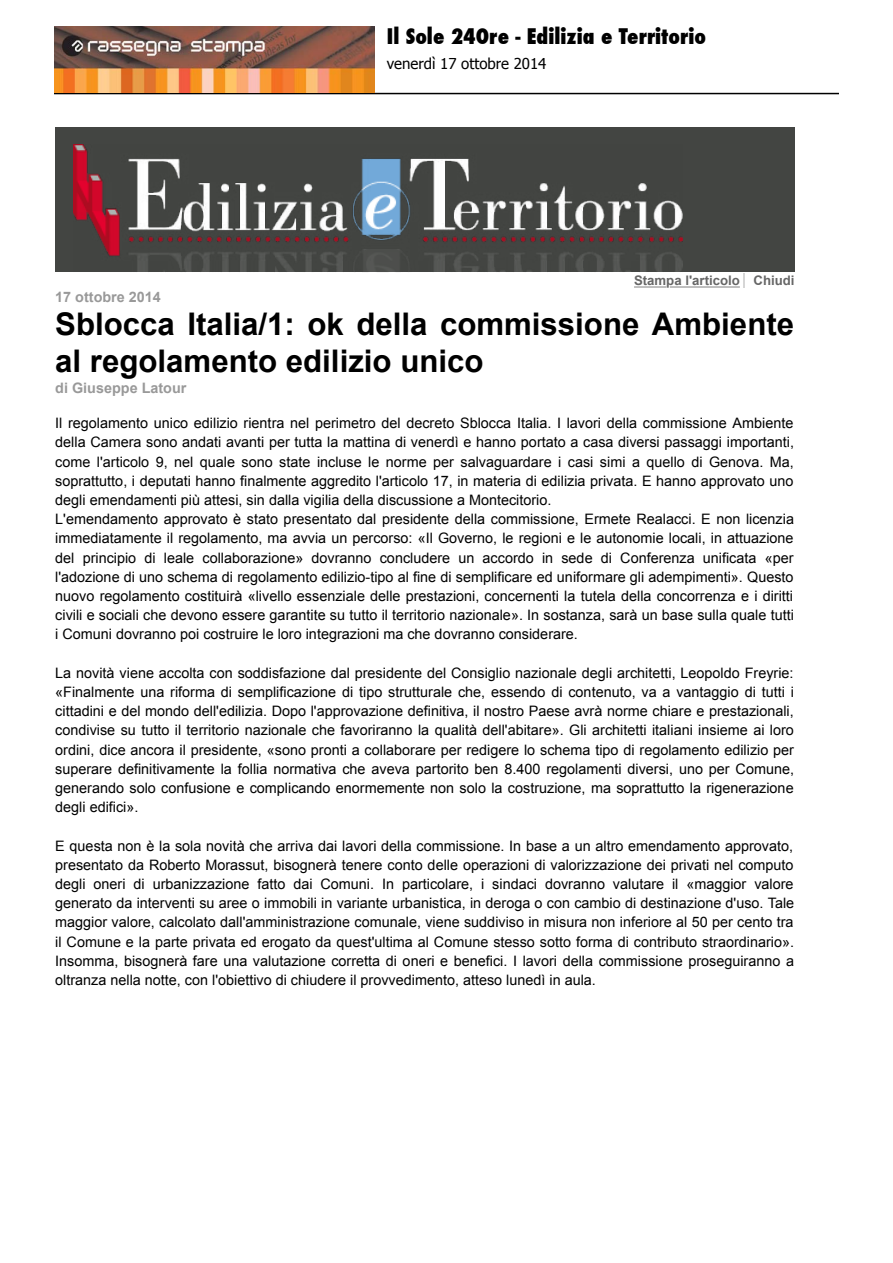
<style>
.page{position:relative;width:893px;height:1263px;background:#fff}
.page>*{position:absolute;margin:0;border:0;box-sizing:border-box;transform-origin:0 0}
.t1{font:700 31.2px/37.2px "Arial";color:#000}
.t2{font:800 condensed 21px "Futura";color:#000}
.t3{font:15px "Tahoma";color:#000}
.t4{font:14.4px/19.2px "Arial";color:#000;text-align:justify}
.t5{font:700 14.4px "Arial";color:#999}
.t6{font:700 13.2px "Arial";color:#666}
</style>
<div class="page">
<hr style="left:54px;top:93px;width:785px;height:1px;background:#000">
<img style="left:54px;top:26px;width:320px;height:67px">
<div style="left:55px;top:128px;width:739px;height:144px;background:#434542"></div>
<img style="left:73px;top:145px;width:610px;height:127px">
<hr style="left:670px;top:287px;width:70px;height:1px;background:#666">
<hr style="left:634px;top:287px;width:32px;height:1px;background:#666">
<svg style="left:743px;top:273px;width:1px;height:15px"></svg>
<h2 class="t2" style="left:387px;top:22px;width:320px">Il Sole 24Ore - Edilizia e Territorio</h2>
<p class="t3" style="left:387px;top:54px;width:161px">venerdì 17 ottobre 2014</p>
<p class="t6" style="left:634px;top:272px;width:162px">Stampa l'articolo Chiudi</p>
<p class="t5" style="left:55px;top:288px;width:107px">17 ottobre 2014</p>
<h1 class="t1" style="left:55px;top:306px;width:740px">Sblocca Italia/1: ok della commissione Ambiente al regolamento edilizio unico</h1>
<p class="t5" style="left:55px;top:379px;width:133px">di Giuseppe Latour</p>
<p class="t4" style="left:55px;top:414px;width:740px;text-align:left">Il regolamento unico edilizio rientra nel perimetro del decreto Sblocca Italia. I lavori della commissione Ambiente della Camera sono andati avanti per tutta la mattina di venerdì e hanno portato a casa diversi passaggi importanti, come l'articolo 9, nel quale sono state incluse le norme per salvaguardare i casi simi a quello di Genova. Ma, soprattutto, i deputati hanno finalmente aggredito l'articolo 17, in materia di edilizia privata. E hanno approvato uno degli emendamenti più attesi, sin dalla vigilia della discussione a Montecitorio.<br>L'emendamento approvato è stato presentato dal presidente della commissione, Ermete Realacci. E non licenzia immediatamente il regolamento, ma avvia un percorso: «Il Governo, le regioni e le autonomie locali, in attuazione del principio di leale collaborazione» dovranno concludere un accordo in sede di Conferenza unificata «per l'adozione di uno schema di regolamento edilizio-tipo al fine di semplificare ed uniformare gli adempimenti». Questo nuovo regolamento costituirà «livello essenziale delle prestazioni, concernenti la tutela della concorrenza e i diritti civili e sociali che devono essere garantite su tutto il territorio nazionale». In sostanza, sarà un base sulla quale tutti i Comuni dovranno poi costruire le loro integrazioni ma che dovranno considerare.</p>
<p class="t4" style="left:55px;top:663px;width:740px">La novità viene accolta con soddisfazione dal presidente del Consiglio nazionale degli architetti, Leopoldo Freyrie: «Finalmente una riforma di semplificazione di tipo strutturale che, essendo di contenuto, va a vantaggio di tutti i cittadini e del mondo dell'edilizia. Dopo l'approvazione definitiva, il nostro Paese avrà norme chiare e prestazionali, condivise su tutto il territorio nazionale che favoriranno la qualità dell'abitare». Gli architetti italiani insieme ai loro ordini, dice ancora il presidente, «sono pronti a collaborare per redigere lo schema tipo di regolamento edilizio per superare definitivamente la follia normativa che aveva partorito ben 8.400 regolamenti diversi, uno per Comune, generando solo confusione e complicando enormemente non solo la costruzione, ma soprattutto la rigenerazione degli edifici».</p>
<p class="t4" style="left:55px;top:836px;width:740px">E questa non è la sola novità che arriva dai lavori della commissione. In base a un altro emendamento approvato, presentato da Roberto Morassut, bisognerà tenere conto delle operazioni di valorizzazione dei privati nel computo degli oneri di urbanizzazione fatto dai Comuni. In particolare, i sindaci dovranno valutare il «maggior valore generato da interventi su aree o immobili in variante urbanistica, in deroga o con cambio di destinazione d'uso. Tale maggior valore, calcolato dall'amministrazione comunale, viene suddiviso in misura non inferiore al 50 per cento tra il Comune e la parte privata ed erogato da quest'ultima al Comune stesso sotto forma di contributo straordinario».<br>Insomma, bisognerà fare una valutazione corretta di oneri e benefici. I lavori della commissione proseguiranno a oltranza nella notte, con l'obiettivo di chiudere il provvedimento, atteso lunedì in aula.</p>
</div>
